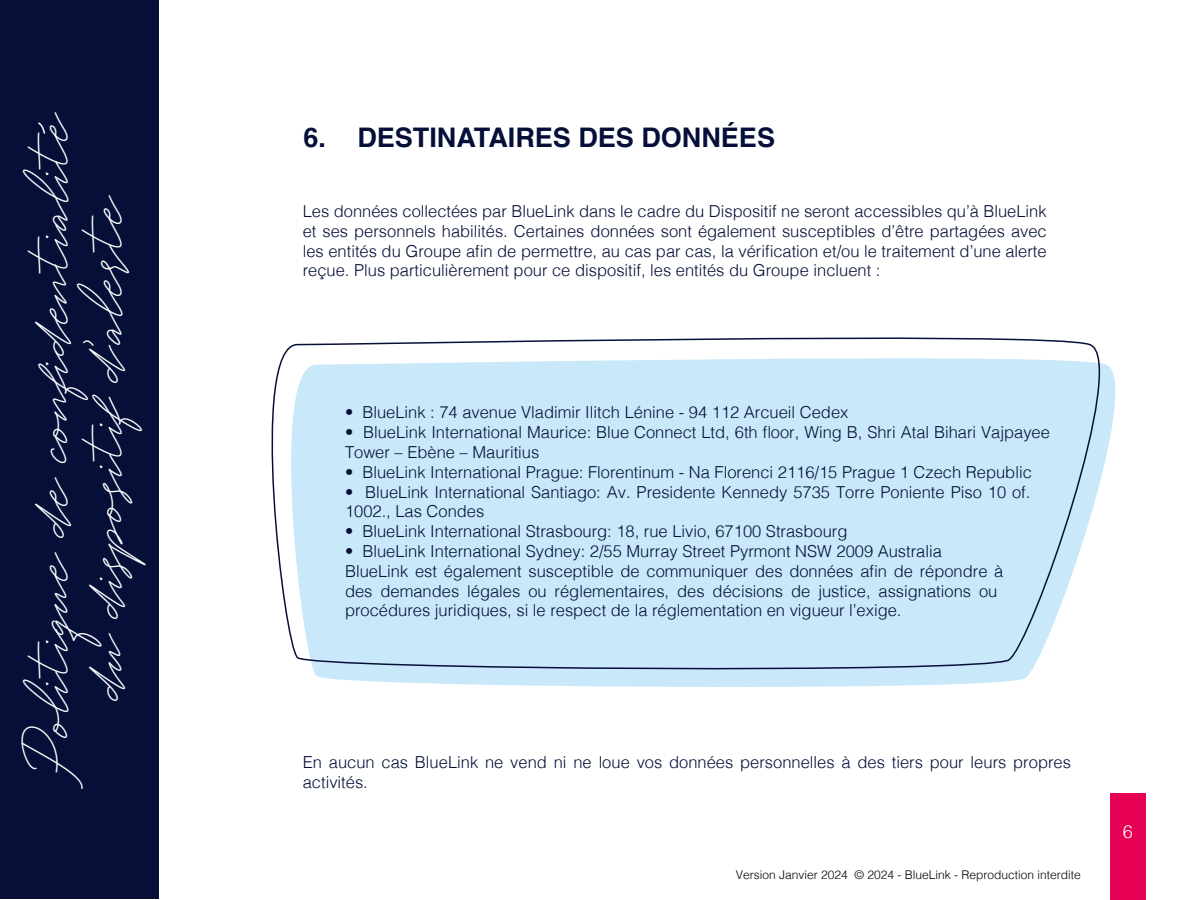
<style>
.page{position:relative;width:1200px;height:900px;background:#fff}
.page>*{position:absolute;margin:0;border:0;box-sizing:border-box;transform-origin:0 0}
.t1{font:45px/54px "White Angelica";color:#fff;text-align:center}
.t2{font:700 27px "Helvetica";color:#050f38}
.t3{font:300 18px "Helvetica";color:#fff}
.t4{font:300 16.5px/19.8px "Helvetica";color:#050f38}
.t5{font:300 12px "Helvetica";color:#000}
</style>
<div class="page">
<div style="left:1110px;top:794px;width:36px;height:106px;background:#e60054"></div>
<div style="left:1px;top:1px;width:158px;height:898px;background:#050f38"></div>
<svg style="left:316px;top:676px;width:711px;height:11px;fill:#c9e8fa"></svg>
<svg style="left:271px;top:337px;width:845px;height:339px;background:#cde8f8"></svg>
<svg style="left:38px;top:122px;width:8px;height:12px"></svg>
<h1 class="t1" style="left:25px;top:780px;width:675px;rotate:-90deg">Politique de confidentialité du dispositifd’alerte</h1>
<h2 class="t2" style="left:303px;top:121px;width:473px">6. DESTINATAIRES DES DONNÉES</h2>
<p class="t4" style="left:303px;top:200px;width:746px;text-align:justify">Les données collectées par BlueLink dans le cadre du Dispositif ne seront accessibles qu’à BlueLink et ses personnels habilités. Certaines données sont également susceptibles d’être partagées avec les entités du Groupe afin de permettre, au cas par cas, la vérification et/ou le traitement d’une alerte reçue. Plus particulièrement pour ce dispositif, les entités du Groupe incluent :</p>
<p class="t4" style="left:345px;top:401px;width:505px">• BlueLink : 74 avenue Vladimir Ilitch Lénine - 94 112 Arcueil Cedex</p>
<p class="t4" style="left:345px;top:421px;width:707px">• BlueLink International Maurice: Blue Connect Ltd, 6th floor, Wing B, Shri Atal Bihari Vajpayee<br>Tower – Ebène – Mauritius</p>
<p class="t4" style="left:345px;top:461px;width:688px">• BlueLink International Prague: Florentinum - Na Florenci 2116/15 Prague 1 Czech Republic</p>
<p class="t4" style="left:345px;top:481px;width:687px">• BlueLink International Santiago: Av. Presidente Kennedy 5735 Torre Poniente Piso 10 of.<br>1002., Las Condes</p>
<p class="t4" style="left:345px;top:520px;width:504px">• BlueLink International Strasbourg: 18, rue Livio, 67100 Strasbourg</p>
<p class="t4" style="left:345px;top:540px;width:660px">• BlueLink International Sydney: 2/55 Murray Street Pyrmont NSW 2009 Australia BlueLink est également susceptible de communiquer des données afin de répondre à des demandes légales ou réglementaires, des décisions de justice, assignations ou procédures juridiques, si le respect de la réglementation en vigueur l’exige.</p>
<p class="t4" style="left:303px;top:751px;width:770px">En aucun cas BlueLink ne vend ni ne loue vos données personnelles à des tiers pour leurs propres activités.</p>
<p class="t5" style="left:736px;top:864px;width:347px">Version Janvier 2024 © 2024 - BlueLink - Reproduction interdite</p>
<p class="t3" style="left:1123px;top:816px;width:12px">6</p>
</div>
